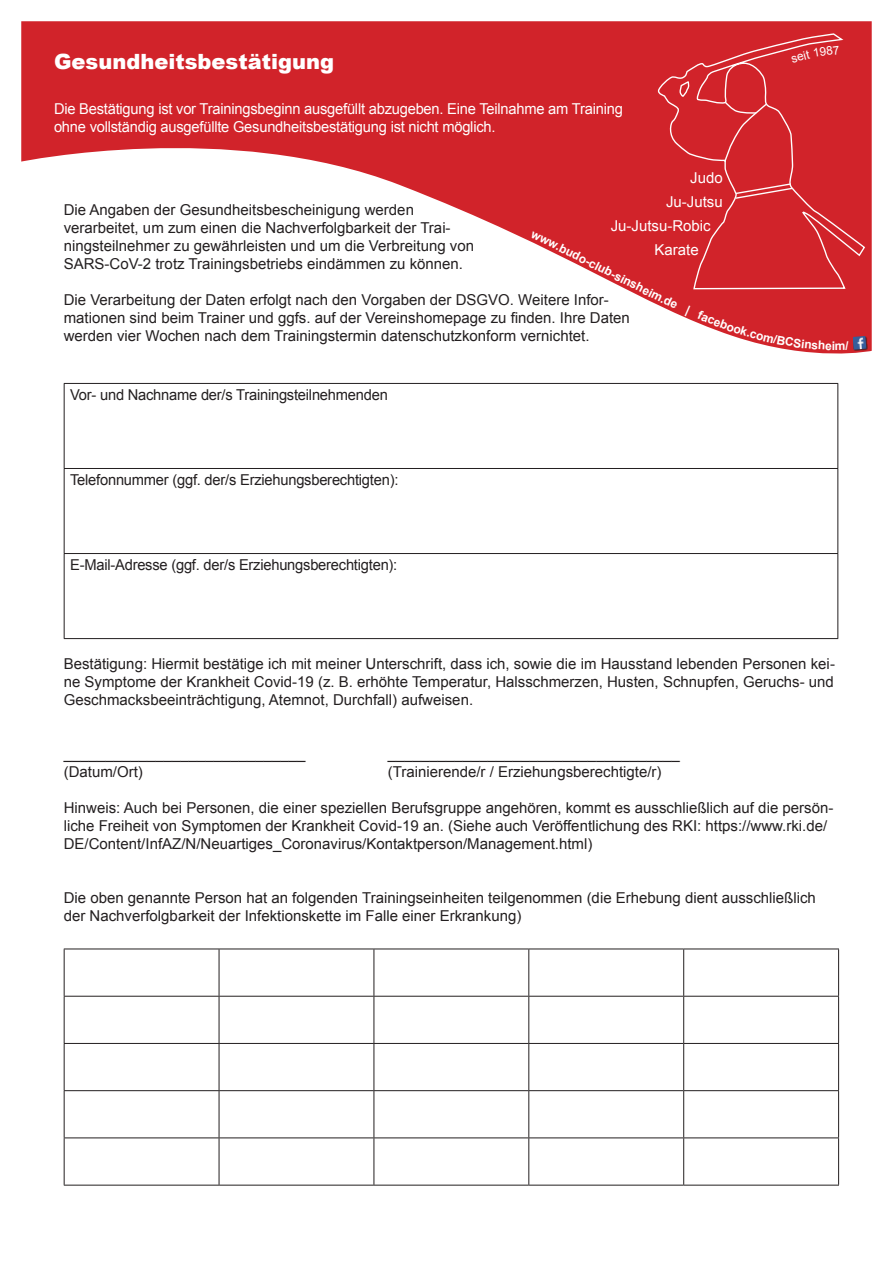
<style>
.page{position:relative;width:893px;height:1263px;background:#fff}
.page>*{position:absolute;margin:0;border:0;box-sizing:border-box;transform-origin:0 0}
.t1{font:900 21px "Arial";color:#fff}
.t2{font:15px/18px "Arial";color:#231f20}
.t3{font:15px/18px "Arial";letter-spacing:-.015em;color:#fff}
.t4{font:700 12px "Arial";color:#fff}
</style>
<div class="page">
<svg style="left:21px;top:21px;width:851px;height:333px;fill:#d1232a"></svg>
<div style="left:658px;top:34px;width:208px;height:256px;background:#d1232a"></div>
<svg style="left:679px;top:82px;width:11px;height:15px"></svg>
<svg style="left:734px;top:182px;width:59px;height:18px"></svg>
<svg style="left:724px;top:101px;width:44px;height:62px;background:#d32f36"></svg>
<div style="left:853px;top:336px;width:15px;height:15px;background:#231f20;opacity:.75"></div>
<img style="left:853px;top:336px;width:13px;height:14px">
<hr style="left:64px;top:383px;width:774px;height:1px;background:#231f20">
<hr style="left:64px;top:384px;width:1px;height:84px;background:#231f20">
<hr style="left:837px;top:384px;width:1px;height:84px;background:#231f20">
<hr style="left:64px;top:468px;width:774px;height:1px;background:#231f20">
<hr style="left:64px;top:469px;width:1px;height:84px;background:#231f20">
<hr style="left:837px;top:469px;width:1px;height:84px;background:#231f20">
<hr style="left:64px;top:553px;width:774px;height:1px;background:#231f20">
<hr style="left:64px;top:554px;width:1px;height:84px;background:#231f20">
<hr style="left:837px;top:554px;width:1px;height:84px;background:#231f20">
<hr style="left:64px;top:638px;width:774px;height:1px;background:#231f20">
<hr style="left:64px;top:948px;width:155px;height:1px;background:#231f20">
<hr style="left:64px;top:949px;width:1px;height:47px;background:#231f20">
<hr style="left:219px;top:948px;width:155px;height:1px;background:#231f20">
<hr style="left:219px;top:949px;width:1px;height:47px;background:#231f20">
<hr style="left:374px;top:948px;width:155px;height:1px;background:#231f20">
<hr style="left:374px;top:949px;width:1px;height:47px;background:#231f20">
<hr style="left:529px;top:948px;width:155px;height:1px;background:#231f20">
<hr style="left:528px;top:949px;width:1px;height:47px;background:#231f20">
<hr style="left:684px;top:948px;width:155px;height:1px;background:#231f20">
<hr style="left:683px;top:949px;width:1px;height:47px;background:#231f20">
<hr style="left:838px;top:949px;width:1px;height:47px;background:#231f20">
<hr style="left:64px;top:996px;width:155px;height:1px;background:#231f20">
<hr style="left:64px;top:996px;width:1px;height:47px;background:#231f20">
<hr style="left:219px;top:996px;width:155px;height:1px;background:#231f20">
<hr style="left:219px;top:996px;width:1px;height:47px;background:#231f20">
<hr style="left:374px;top:996px;width:155px;height:1px;background:#231f20">
<hr style="left:374px;top:996px;width:1px;height:47px;background:#231f20">
<hr style="left:529px;top:996px;width:155px;height:1px;background:#231f20">
<hr style="left:528px;top:996px;width:1px;height:47px;background:#231f20">
<hr style="left:684px;top:996px;width:155px;height:1px;background:#231f20">
<hr style="left:683px;top:996px;width:1px;height:47px;background:#231f20">
<hr style="left:838px;top:996px;width:1px;height:47px;background:#231f20">
<hr style="left:64px;top:1043px;width:155px;height:1px;background:#231f20">
<hr style="left:64px;top:1044px;width:1px;height:46px;background:#231f20">
<hr style="left:219px;top:1043px;width:155px;height:1px;background:#231f20">
<hr style="left:219px;top:1044px;width:1px;height:46px;background:#231f20">
<hr style="left:374px;top:1043px;width:155px;height:1px;background:#231f20">
<hr style="left:374px;top:1044px;width:1px;height:46px;background:#231f20">
<hr style="left:529px;top:1043px;width:155px;height:1px;background:#231f20">
<hr style="left:528px;top:1044px;width:1px;height:46px;background:#231f20">
<hr style="left:684px;top:1043px;width:155px;height:1px;background:#231f20">
<hr style="left:683px;top:1044px;width:1px;height:46px;background:#231f20">
<hr style="left:838px;top:1044px;width:1px;height:46px;background:#231f20">
<hr style="left:64px;top:1090px;width:155px;height:1px;background:#231f20">
<hr style="left:64px;top:1091px;width:1px;height:46px;background:#231f20">
<hr style="left:219px;top:1090px;width:155px;height:1px;background:#231f20">
<hr style="left:219px;top:1091px;width:1px;height:46px;background:#231f20">
<hr style="left:374px;top:1090px;width:155px;height:1px;background:#231f20">
<hr style="left:374px;top:1091px;width:1px;height:46px;background:#231f20">
<hr style="left:529px;top:1090px;width:155px;height:1px;background:#231f20">
<hr style="left:528px;top:1091px;width:1px;height:46px;background:#231f20">
<hr style="left:684px;top:1090px;width:155px;height:1px;background:#231f20">
<hr style="left:683px;top:1091px;width:1px;height:46px;background:#231f20">
<hr style="left:838px;top:1091px;width:1px;height:46px;background:#231f20">
<hr style="left:64px;top:1137px;width:155px;height:1px;background:#231f20">
<hr style="left:64px;top:1138px;width:1px;height:47px;background:#231f20">
<hr style="left:219px;top:1137px;width:155px;height:1px;background:#231f20">
<hr style="left:219px;top:1138px;width:1px;height:47px;background:#231f20">
<hr style="left:374px;top:1137px;width:155px;height:1px;background:#231f20">
<hr style="left:374px;top:1138px;width:1px;height:47px;background:#231f20">
<hr style="left:529px;top:1137px;width:155px;height:1px;background:#231f20">
<hr style="left:528px;top:1138px;width:1px;height:47px;background:#231f20">
<hr style="left:684px;top:1137px;width:155px;height:1px;background:#231f20">
<hr style="left:683px;top:1138px;width:1px;height:47px;background:#231f20">
<hr style="left:838px;top:1138px;width:1px;height:47px;background:#231f20">
<hr style="left:64px;top:1185px;width:155px;height:1px;background:#231f20">
<hr style="left:219px;top:1185px;width:155px;height:1px;background:#231f20">
<hr style="left:374px;top:1185px;width:155px;height:1px;background:#231f20">
<hr style="left:529px;top:1185px;width:155px;height:1px;background:#231f20">
<hr style="left:684px;top:1185px;width:155px;height:1px;background:#231f20">
<svg style="left:791px;top:45px;width:49px;height:18px"></svg>
<svg style="left:642px;top:287px;width:36px;height:22px"></svg>
<svg style="left:685px;top:306px;width:5px;height:10px"></svg>
<svg style="left:697px;top:310px;width:152px;height:40px"></svg>
<h1 class="t1" style="left:54px;top:46px;width:282px">Gesundheitsbestätigung</h1>
<p class="t3" style="left:54px;top:100px;width:570px">Die Bestätigung ist vor Trainingsbeginn ausgefüllt abzugeben. Eine Teilnahme am Training ohne vollständig ausgefüllte Gesundheitsbestätigung ist nicht möglich.</p>
<p class="t3" style="left:690px;top:169px;width:34px">Judo</p>
<p class="t3" style="left:666px;top:193px;width:58px">Ju-Jutsu</p>
<p class="t3" style="left:611px;top:217px;width:102px">Ju-Jutsu-Robic</p>
<p class="t3" style="left:654px;top:241px;width:46px">Karate</p>
<p class="t2" style="left:64px;top:201px;width:412px">Die Angaben der Gesundheitsbescheinigung werden verarbeitet, um zum einen die Nachverfolgbarkeit der Trai&shy;ningsteilnehmer zu gewährleisten und um die Verbreitung von SARS-CoV-2 trotz Trainingsbetriebs eindämmen zu können.</p>
<p class="t2" style="left:64px;top:291px;width:568px">Die Verarbeitung der Daten erfolgt nach den Vorgaben der DSGVO. Weitere Infor&shy;mationen sind beim Trainer und ggfs. auf der Vereinshomepage zu finden. Ihre Daten werden vier Wochen nach dem Trainingstermin datenschutzkonform vernichtet.</p>
<p class="t4" style="left:536px;top:226px;width:40px;rotate:26deg">www.b</p>
<p class="t4" style="left:570px;top:243px;width:87px;rotate:27deg">udo-club-sinsh</p>
<p class="t2" style="left:70px;top:386px;width:319px">Vor- und Nachname der/s Trainingsteilnehmenden</p>
<p class="t2" style="left:70px;top:471px;width:330px">Telefonnummer (ggf. der/s Erziehungsberechtigten):</p>
<p class="t2" style="left:70px;top:556px;width:329px">E-Mail-Adresse (ggf. der/s Erziehungsberechtigten):</p>
<p class="t2" style="left:64px;top:655px;width:773px;text-align:justify">Bestätigung: Hiermit bestätige ich mit meiner Unterschrift, dass ich, sowie die im Hausstand lebenden Personen kei&shy;ne Symptome der Krankheit Covid-19 (z. B. erhöhte Temperatur, Halsschmerzen, Husten, Schnupfen, Geruchs- und Geschmacksbeeinträchtigung, Atemnot, Durchfall) aufweisen.</p>
<p class="t2" style="left:64px;top:745px;width:243px">_____________________________</p>
<p class="t2" style="left:388px;top:745px;width:293px">___________________________________</p>
<p class="t2" style="left:64px;top:763px;width:81px">(Datum/Ort)</p>
<p class="t2" style="left:388px;top:763px;width:275px">(Trainierende/r / Erziehungsberechtigte/r)</p>
<p class="t2" style="left:64px;top:799px;width:771px">Hinweis: Auch bei Personen, die einer speziellen Berufsgruppe angehören, kommt es ausschließlich auf die persön&shy;liche Freiheit von Symptomen der Krankheit Covid-19 an. (Siehe auch Veröffentlichung des RKI: https://www.rki.de/<br>DE/Content/InfAZ/N/Neuartiges_Coronavirus/Kontaktperson/Management.html)</p>
<p class="t2" style="left:64px;top:889px;width:754px">Die oben genannte Person hat an folgenden Trainingseinheiten teilgenommen (die Erhebung dient ausschließlich der Nachverfolgbarkeit der Infektionskette im Falle einer Erkrankung)</p>
</div>
